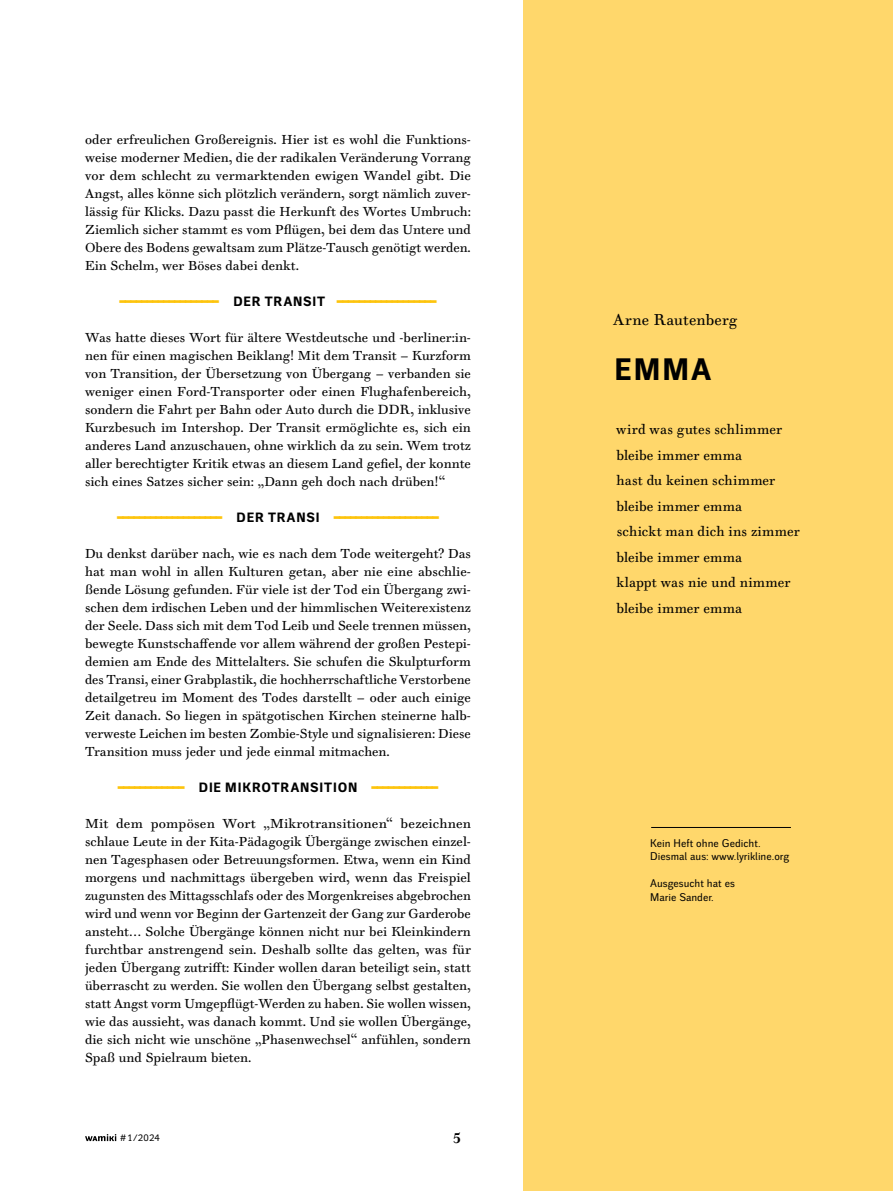
<style>
.page{position:relative;width:893px;height:1191px;background:#fff}
.page>*{position:absolute;margin:0;border:0;box-sizing:border-box;transform-origin:0 0}
.Gedichttitel{font:700 30px "Walbaum Grotesk Text";color:#000}
.Gedichttitel-2{font:15px "Walbaum 10 Pro";letter-spacing:.01em;color:#000}
.Titel{font:13.8px "Walbaum 10 Pro";letter-spacing:.01em;color:#000}
.Page{font:700 13.5px "Walbaum 10 Pro";color:#000}
.Fließtext___3sp{font:13.05px/18px "Walbaum 10 Pro";color:#000;text-align:justify}
.Zwischenüberschrift{font:700 13.05px "Aachen";color:#fdc40c}
.Marginal__sw{font:10.8px/13.5px "Walbaum Grotesk Text";color:#000}
.wamiki_Heftnummer{font:9px "Walbaum Grotesk Text";color:#000}
.s1{font-size:12.45px}
.s2{font-family:"Walbaum Grotesk Text";color:#000}
.s3{font-size:12.6px}
</style>
<div class="page">
<div style="left:523px;top:0;width:370px;height:1191px;background:#ffd76b"></div>
<hr style="left:651px;top:827px;width:140px;height:1px;background:#000">
<svg style="left:85px;top:1134px;width:31px;height:7px"></svg>
<p class="Fließtext___3sp" style="left:85px;top:131px;width:387px">oder erfreulichen <span class="s1">G</span>roßereignis. <span class="s1">H</span>ier ist es wohl die <span class="s1">F</span>unktions&shy;weise moderner <span class="s1">M</span>edien, die der radikalen <span class="s1">V</span>eränderung <span class="s1">V</span>orrang vor dem schlecht zu vermarktenden ewigen <span class="s1">W</span>andel gibt. <span class="s1">D</span>ie <span class="s1">A</span>ngst, alles könne sich plötzlich verändern, sorgt nämlich zuver&shy;lässig für <span class="s1">K</span>licks. <span class="s1">D</span>azu passt die <span class="s1">H</span>erkunft des <span class="s1">W</span>ortes <span class="s1">U</span>mbruch:<br><span class="s1">Z</span>iemlich sicher stammt es vom <span class="s1">P</span>flügen, bei dem das <span class="s1">U</span>ntere und <span class="s1">O</span>bere des <span class="s1">B</span>odens gewaltsam zum <span class="s1">P</span>lätze-<span class="s1">T</span>ausch genötigt werden.<br><span class="s1">E</span>in <span class="s1">S</span>chelm, wer <span class="s1">B</span>öses dabei denkt.</p>
<p class="Zwischenüberschrift" style="left:119px;top:291px;width:319px">–––––––––––––––––– <span class="s2">DER TR ANSIT</span> ––––––––––––––––––</p>
<p class="Fließtext___3sp" style="left:85px;top:329px;width:387px"><span class="s1">W</span>as hatte dieses <span class="s1">W</span>ort für ältere <span class="s1">W</span>estdeutsche und -berliner:in&shy;nen für einen magischen <span class="s1">B</span>eiklang! <span class="s1">M</span>it dem <span class="s1">T</span>ransit – <span class="s1">K</span>urzform von <span class="s1">T</span>ransition, der <span class="s1">Ü</span>bersetzung von <span class="s1">Ü</span>bergang – verbanden sie weniger einen <span class="s1">F</span>ord-<span class="s1">T</span>ransporter oder einen <span class="s1">F</span>lughafenbereich, sondern die <span class="s1">F</span>ahrt per <span class="s1">B</span>ahn oder <span class="s1">A</span>uto durch die <span class="s3">DDR</span>, inklusive <span class="s1">K</span>urzbesuch im <span class="s1">I</span>ntershop. <span class="s1">D</span>er <span class="s1">T</span>ransit ermöglichte es, sich ein anderes <span class="s1">L</span>and anzuschauen, ohne wirklich da zu sein. <span class="s1">W</span>em trotz aller berechtigter <span class="s1">K</span>ritik etwas an diesem <span class="s1">L</span>and gefiel, der konnte sich eines <span class="s1">S</span>atzes sicher sein: „<span class="s1">D</span>ann geh doch nach drüben!“</p>
<p class="Zwischenüberschrift" style="left:117px;top:507px;width:323px">––––––––––––––––––– <span class="s2">DER TR ANSI</span> –––––––––––––––––––</p>
<p class="Fließtext___3sp" style="left:85px;top:545px;width:387px"><span class="s1">D</span>u denkst darüber nach, wie es nach dem <span class="s1">T</span>ode weitergeht? <span class="s1">D</span>as hat man wohl in allen <span class="s1">K</span>ulturen getan, aber nie eine abschlie&shy;ßende <span class="s1">L</span>ösung gefunden. <span class="s1">F</span>ür viele ist der <span class="s1">T</span>od ein <span class="s1">Ü</span>bergang zwi&shy;schen dem irdischen <span class="s1">L</span>eben und der himmlischen <span class="s1">W</span>eiterexistenz der <span class="s1">S</span>eele. <span class="s1">D</span>ass sich mit dem <span class="s1">T</span>od <span class="s1">L</span>eib und <span class="s1">S</span>eele trennen müssen, bewegte <span class="s1">K</span>unstschaffende vor allem während der großen <span class="s1">P</span>estepi&shy;demien am <span class="s1">E</span>nde des <span class="s1">M</span>ittelalters. <span class="s1">S</span>ie schufen die <span class="s1">S</span>kulpturform des <span class="s1">T</span>ransi, einer <span class="s1">G</span>rabplastik, die hochherrschaftliche <span class="s1">V</span>erstorbene detailgetreu im <span class="s1">M</span>oment des <span class="s1">T</span>odes darstellt – oder auch einige <span class="s1">Z</span>eit danach. <span class="s1">S</span>o liegen in spätgotischen <span class="s1">K</span>irchen steinerne halb&shy;verweste <span class="s1">L</span>eichen im besten <span class="s1">Z</span>ombie-<span class="s1">S</span>tyle und signalisieren: <span class="s1">D</span>iese <span class="s1">T</span>ransition muss jeder und jede einmal mitmachen.</p>
<p class="Zwischenüberschrift" style="left:118px;top:777px;width:322px">–––––––––––– <span class="s2">DIE MIKROTR ANSITION</span> ––––––––––––</p>
<p class="Fließtext___3sp" style="left:85px;top:815px;width:387px"><span class="s1">M</span>it dem pompösen <span class="s1">W</span>ort „<span class="s1">M</span>ikrotransitionen“ bezeichnen schlaue <span class="s1">L</span>eute in der <span class="s1">K</span>ita-<span class="s1">P</span>ädagogik <span class="s1">Ü</span>bergänge zwischen einzel&shy;nen <span class="s1">T</span>agesphasen oder <span class="s1">B</span>etreuungsformen. <span class="s1">E</span>twa, wenn ein <span class="s1">K</span>ind morgens und nachmittags übergeben wird, wenn das <span class="s1">F</span>reispiel zugunsten des <span class="s1">M</span>ittagsschlafs oder des <span class="s1">M</span>orgenkreises abgebrochen wird und wenn vor <span class="s1">B</span>eginn der <span class="s1">G</span>artenzeit der <span class="s1">G</span>ang zur <span class="s1">G</span>arderobe ansteht… <span class="s1">S</span>olche <span class="s1">Ü</span>bergänge können nicht nur bei <span class="s1">K</span>leinkindern furchtbar anstrengend sein. <span class="s1">D</span>eshalb sollte das gelten, was für jeden <span class="s1">Ü</span>bergang zutrifft: <span class="s1">K</span>inder wollen daran beteiligt sein, statt überrascht zu werden. <span class="s1">S</span>ie wollen den <span class="s1">Ü</span>bergang selbst gestalten, statt <span class="s1">A</span>ngst vorm <span class="s1">U</span>mgepflügt-<span class="s1">W</span>erden zu haben. <span class="s1">S</span>ie wollen wissen, wie das aussieht, was danach kommt. <span class="s1">U</span>nd sie wollen <span class="s1">Ü</span>bergänge, die sich nicht wie unschöne „<span class="s1">P</span>hasenwechsel“ anfühlen, sondern <span class="s1">S</span>paß und <span class="s1">S</span>pielraum bieten.</p>
<p class="wamiki_Heftnummer" style="left:120px;top:1132px;width:41px"># 1/2024</p>
<p class="Page" style="left:453px;top:1129px;width:10px">5</p>
<p class="Gedichttitel-2" style="left:613px;top:309px;width:126px">Arne Rautenberg</p>
<p class="Gedichttitel" style="left:614px;top:352px;width:98px">EMMA</p>
<p class="Titel" style="left:616px;top:420px;width:167px">wird was gutes schlimmer</p>
<p class="Titel" style="left:617px;top:446px;width:127px">bleibe immer emma</p>
<p class="Titel" style="left:616px;top:471px;width:160px">hast du keinen schimmer</p>
<p class="Titel" style="left:617px;top:497px;width:127px">bleibe immer emma</p>
<p class="Titel" style="left:617px;top:522px;width:184px">schickt man dich ins zimmer</p>
<p class="Titel" style="left:617px;top:548px;width:127px">bleibe immer emma</p>
<p class="Titel" style="left:616px;top:573px;width:176px">klappt was nie und nimmer</p>
<p class="Titel" style="left:617px;top:599px;width:127px">bleibe immer emma</p>
<p class="Marginal__sw" style="left:650px;top:836px;width:140px">Kein Heft ohne Gedicht.<br>Diesmal aus: www.lyrikline.org</p>
<p class="Marginal__sw" style="left:650px;top:877px;width:86px">Ausgesucht hat es<br>Marie Sander.</p>
</div>
